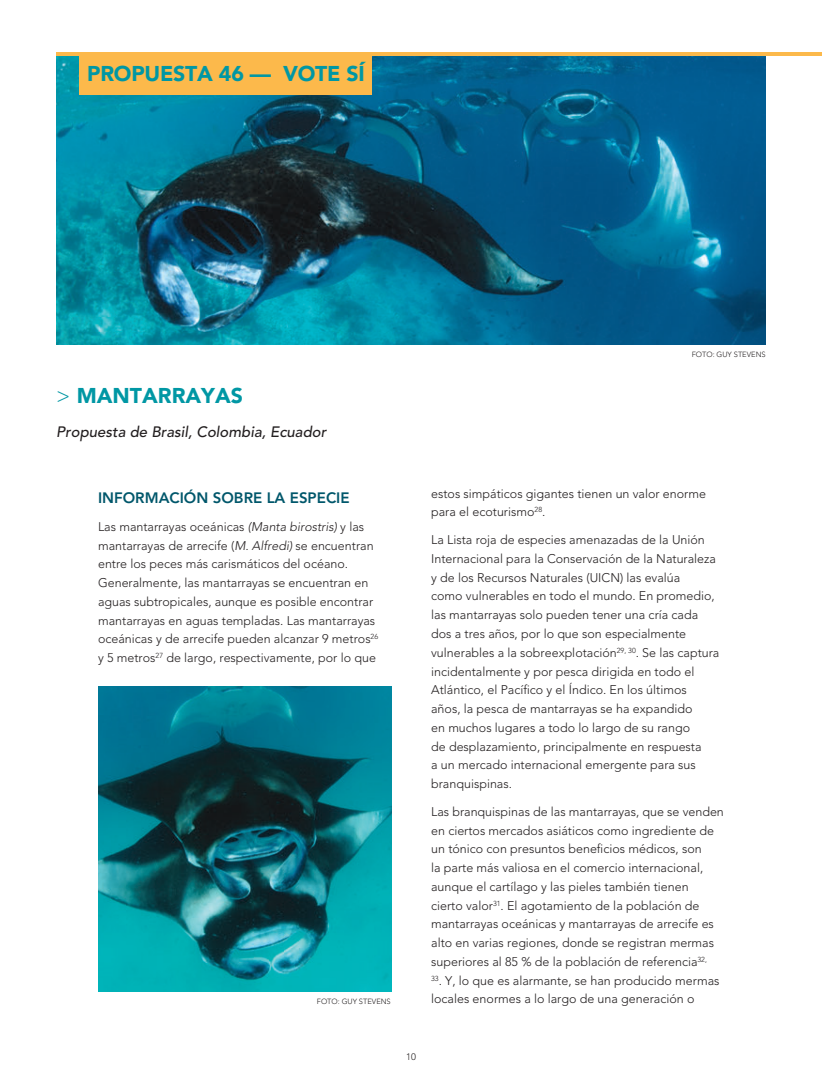
<style>
.page{position:relative;width:822px;height:1092px;background:#fff}
.page>*{position:absolute;margin:0;border:0;box-sizing:border-box;transform-origin:0 0}
.t1{font:900 21.25px "Avenir";letter-spacing:-.01em;color:#0097a4}
.t2{font:italic 500 15px "Avenir";color:#231f20}
.t3{font:800 15px "Avenir";color:#00576b}
.t4{font:300 12.5px/18.8px "Avenir";color:#231f20}
.t5{font:300 9.38px "Avenir";color:#231f20}
.t6{font:300 7.5px "Avenir";color:#231f20}
.s1{font-weight:300}
.s2{font-style:italic}
</style>
<div class="page">
<img style="left:56px;top:56px;width:709px;height:288px">
<hr style="left:56px;top:52px;width:765px;height:4px;background:#fcb94b">
<img style="left:98px;top:686px;width:293px;height:305px">
<div style="left:79px;top:56px;width:292px;height:39px;background:#fcb94b"></div>
<h1 class="t1" style="left:87px;top:65px;width:279px">PROPUESTA 46 — VOTE SÍ</h1>
<h1 class="t1" style="left:56px;top:387px;width:188px"><span class="s1">&gt;</span> MANTARRAYAS</h1>
<p class="t2" style="left:56px;top:425px;width:271px">Propuesta de Brasil, Colombia, Ecuador</p>
<p class="t6" style="left:691px;top:351px;width:75px">FOTO: GUY STEVENS</p>
<p class="t3" style="left:98px;top:491px;width:253px">INFORMACIÓN SOBRE LA ESPECIE</p>
<p class="t4" style="left:98px;top:518px;width:281px">Las mantarrayas oceánicas <span class="s2">(Manta birostris)</span> y las mantarrayas de arrecife (<span class="s2">M. Alfredi)</span> se encuentran entre los peces más carismáticos del océano.<br>Generalmente, las mantarrayas se encuentran en aguas subtropicales, aunque es posible encontrar mantarrayas en aguas templadas. Las mantarrayas oceánicas y de arrecife pueden alcanzar 9 metros<sup>26 </sup>y 5 metros<sup>27</sup> de largo, respectivamente, por lo que</p>
<p class="t6" style="left:317px;top:998px;width:75px">FOTO: GUY STEVENS</p>
<p class="t4" style="left:431px;top:485px;width:276px">estos simpáticos gigantes tienen un valor enorme para el ecoturismo<sup>28</sup>.</p>
<p class="t4" style="left:431px;top:531px;width:290px">La Lista roja de especies amenazadas de la Unión Internacional para la Conservación de la Naturaleza y de los Recursos Naturales (UICN) las evalúa<br>como vulnerables en todo el mundo. En promedio, las mantarrayas solo pueden tener una cría cada dos a tres años, por lo que son especialmente vulnerables a la sobreexplotación<sup>29,</sup> <sup>30</sup>. Se las captura incidentalmente y por pesca dirigida en todo el Atlántico, el Pacífico y el Índico. En los últimos<br>años, la pesca de mantarrayas se ha expandido<br>en muchos lugares a todo lo largo de su rango<br>de desplazamiento, principalmente en respuesta<br>a un mercado internacional emergente para sus branquispinas.</p>
<p class="t4" style="left:431px;top:803px;width:294px">Las branquispinas de las mantarrayas, que se venden en ciertos mercados asiáticos como ingrediente de un tónico con presuntos beneficios médicos, son<br>la parte más valiosa en el comercio internacional, aunque el cartílago y las pieles también tienen<br>cierto valor<sup>31</sup>. El agotamiento de la población de mantarrayas oceánicas y mantarrayas de arrecife es alto en varias regiones, donde se registran mermas superiores al 85 % de la población de referencia<sup>32,</sup></p>
<p class="t4" style="left:431px;top:971px;width:290px"><sup>33</sup>. Y, lo que es alarmante, se han producido mermas locales enormes a lo largo de una generación o</p>
<p class="t5" style="left:406px;top:1052px;width:11px">10</p>
</div>
